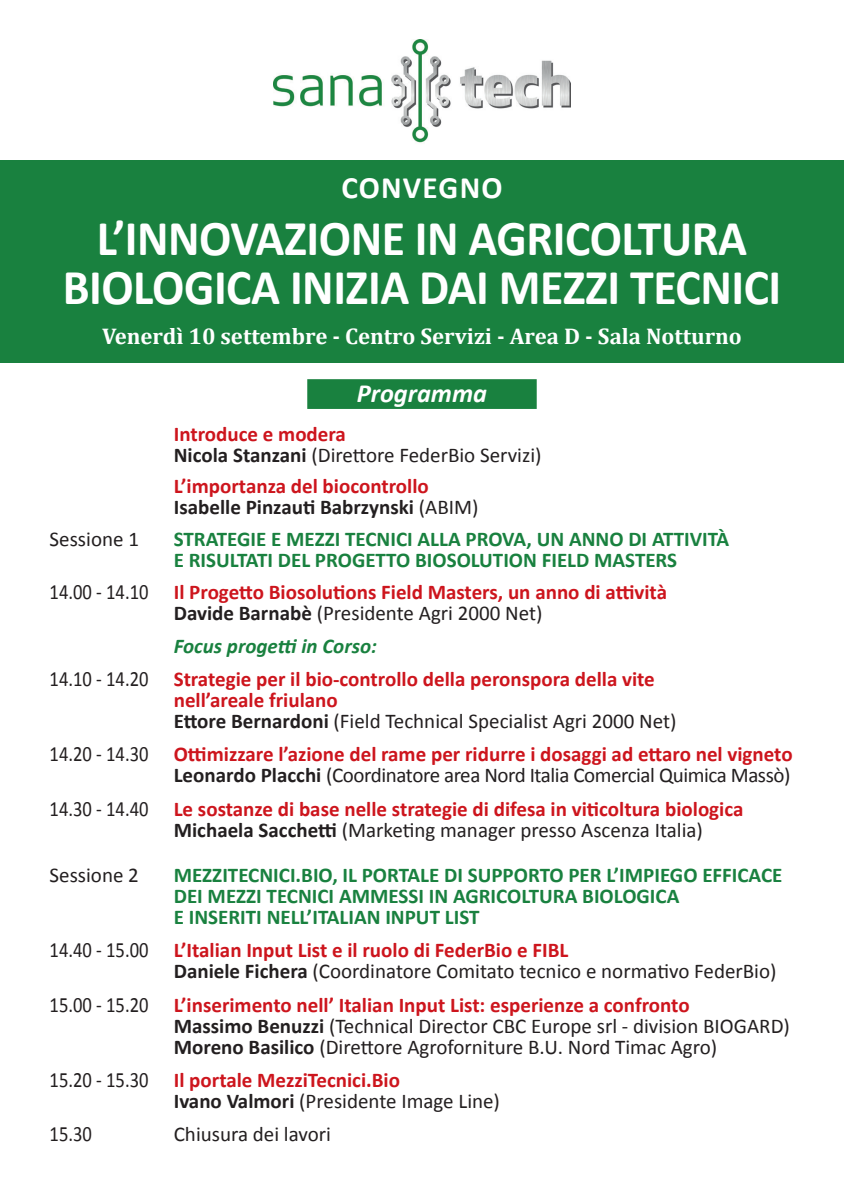
<style>
.page{position:relative;width:844px;height:1191px;background:#fff}
.page>*{position:absolute;margin:0;border:0;box-sizing:border-box;transform-origin:0 0}
.t1{font:700 50.4px/49px "Calibri";letter-spacing:-.01em;color:#fff;scale:.95 1}
.t2{font:700 31.15px "Calibri";color:#fff}
.t3{font:italic 700 26.25px "Calibri";color:#fff}
.t4{font:700 22.75px "Cambria";color:#fff}
.t5{font:21.88px "Calibri";color:#231f20;scale:.85 1}
.t6{font:700 21px/21px "Calibri";color:#cd151d}
.t7{font:21px/21px "Calibri";color:#231f20}
.t8{font:700 21px/21px "Calibri";color:#19813f}
.s1{font-weight:700;color:#cd151d}
.s2{font-weight:700}
.s3{color:#231f20}
.s4{font-weight:400;color:#231f20}
.s5{font-weight:400;font-size:21.88px;color:#231f20}
.s6{font-style:italic;color:#19813f}
.s7{font-size:21.88px}
</style>
<div class="page">
<img style="left:274px;top:40px;width:296px;height:103px">
<div style="left:0;top:160px;width:843px;height:202px;background:#19813f"></div>
<div style="left:307px;top:379px;width:229px;height:30px;background:#19813f"></div>
<h2 class="t2" style="left:341px;top:168px;width:21px">CONVEGNO</h2>
<h1 class="t1" style="left:97px;top:211px;width:75px">L’INNOV</h1>
<h1 class="t1" style="left:63px;top:211px;width:757px;text-indent:352px">IN AGRICOLTURA<br>BIOLOG ICA INIZIA DAI MEZZI TECN ICI</h1>
<p class="t4" style="left:102px;top:320px;width:641px">Venerdì 10 settembre - Centro Servizi - Area D - Sala Notturno</p>
<h1 class="t1" style="left:255px;top:211px;width:97px">AZIONE</h1>
<p class="t3" style="left:357px;top:376px;width:132px">Programma</p>
<p class="t7" style="left:174px;top:422px;width:369px"><span class="s1">Introduce e modera<br></span><span class="s2">Nicola Stanzani</span> (Direttore FederBio Servizi)</p>
<p class="t6" style="left:174px;top:474px;width:306px">L’importanza del biocontrollo<br><span class="s3">Isabelle Pinzauti Babrzynski</span> <span class="s4">(ABIM)</span></p>
<p class="t8" style="left:174px;top:528px;width:557px;text-indent:454px">DI ATTIVITÀ<br>E RISULTATI DEL PROGETTO BIOSOLUTION FIELD MASTERS</p>
<p class="t6" style="left:50px;top:580px;width:618px;text-align:center"><span class="s5">14.00 - 14.10</span> Il Progetto Biosolutions Field Masters, un anno di attività<br><span class="s3">Davide Barnabè</span> <span class="s4">(Presidente Agri 2000 Net)</span></p>
<p class="t6" style="left:50px;top:628px;width:606px;line-height:33.4px;text-indent:124px"><span class="s6">Focus progetti in Corso:<br></span><span class="s5">14.10 - 14.20</span> Strategie per il bio-controllo della peronspora della vite</p>
<p class="t7" style="left:174px;top:688px;width:504px"><span class="s1">nell’areale friulano<br></span><span class="s2">Ettore Bernardoni</span> (Field Technical Specialist Agri 2000 Net)</p>
<p class="t6" style="left:50px;top:743px;width:744px;text-align:right"><span class="s5">14.20 - 14.30</span> Ottimizzare l’azione del rame per ridurre i dosaggi ad ettaro nel vigneto<br><span class="s3">Leonardo Placchi</span> <span class="s4">(Coordinatore area Nord Italia Comercial Quimica Massò)</span></p>
<p class="t6" style="left:174px;top:797px;width:571px;text-indent:-124px"><span class="s5">14.30 - 14.40</span> Le sostanze di base nelle strategie di difesa in viticoltura biologica<br><span class="s3">Michaela Sacchetti</span> <span class="s4">(Marketing manager presso Ascenza Italia)</span></p>
<p class="t7" style="left:50px;top:863px;width:91px">Sessione 2</p>
<p class="t8" style="left:174px;top:863px;width:499px">MEZZITECN ICI.BIO, IL PORTALE DI SUPPORTO PER L’IMPIEGO</p>
<p class="t8" style="left:702px;top:863px;width:70px">EFFICACE</p>
<p class="t8" style="left:174px;top:884px;width:507px">DEI MEZZI TECN ICI AMMESSI IN AGRICOLTURA BIOLOGICA<br>E INSERITI NE LL’ITALIAN INPUT LIST</p>
<p class="t7" style="left:174px;top:938px;width:604px;text-indent:-124px"><span class="s7">14.40 - 15.00</span> <span class="s1">L’Italian Input List e il ruolo di FederBio e FIBL<br></span><span class="s2">Daniele Fichera</span> (Coordinatore Comitato tecnico e normativo FederBio)</p>
<p class="t7" style="left:174px;top:993px;width:617px;text-indent:-124px"><span class="s7">15.00 - 15.20</span> <span class="s1">L’inserimento nell’ Italian Input List: esperienze a confronto<br></span><span class="s2">Massimo Benuzzi</span> (Technical Director CBC Europe srl - division BIOGARD)<br><span class="s2">Moreno Basilico</span> (Direttore Agroforniture B.U. Nord Timac Agro)</p>
<p class="t6" style="left:174px;top:1068px;width:328px;text-indent:-124px"><span class="s5">15.20 - 15.30</span> Il portale MezziTecnici.Bio<br><span class="s3">Ivano Valmori</span> <span class="s4">(Presidente Image Line)</span></p>
<p class="t5" style="left:50px;top:1120px;width:51px">15.30</p>
<p class="t7" style="left:174px;top:1122px;width:159px">Chiusura dei lavori</p>
<p class="t7" style="left:50px;top:528px;width:91px">Sessione 1</p>
<p class="t8" style="left:174px;top:528px;width:422px">STRATEG IE E MEZZI TECN ICI ALLA PROVA, UN ANNO</p>
</div>
